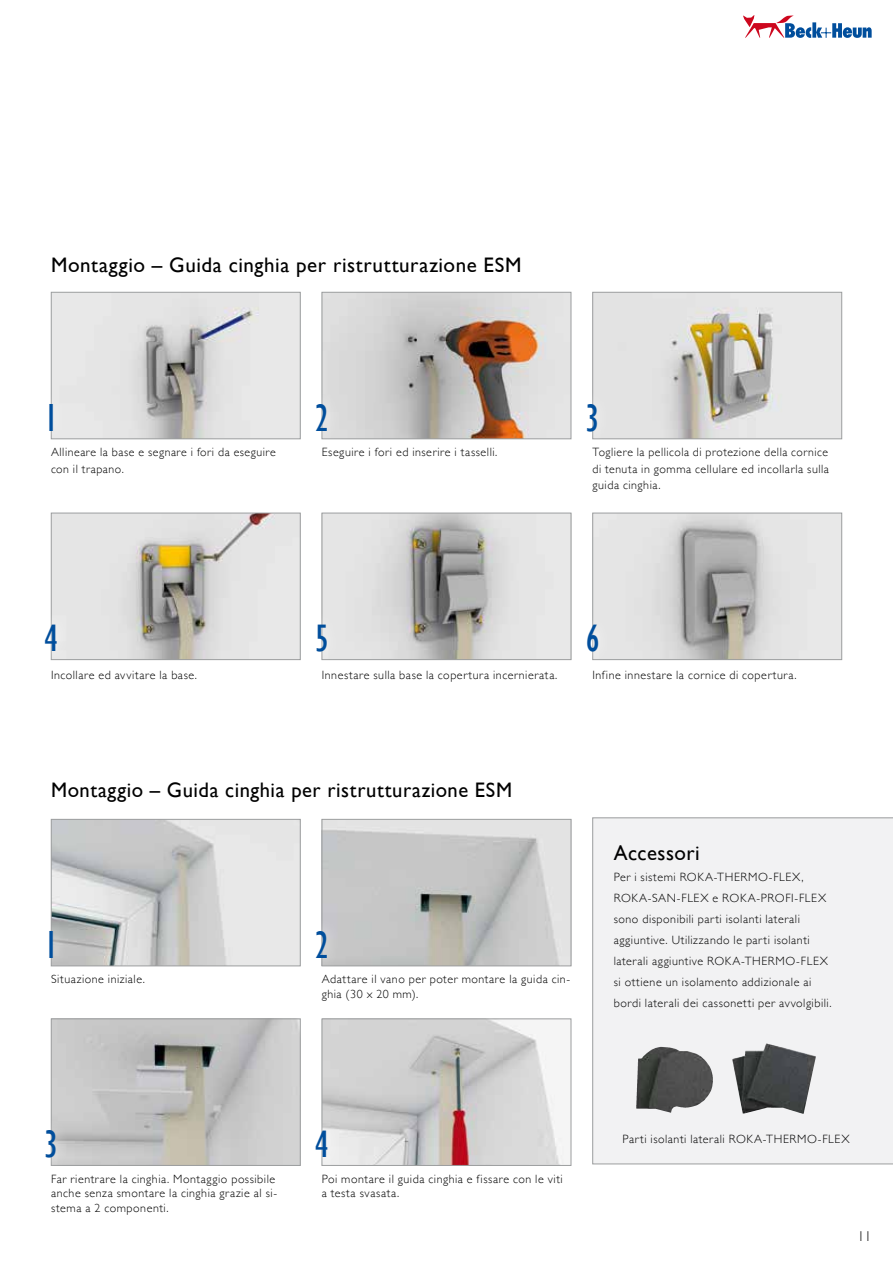
<style>
.page{position:relative;width:893px;height:1263px;background:#fff}
.page>*{position:absolute;margin:0;border:0;box-sizing:border-box;transform-origin:0 0}
.t1{font:39.3px "Gill Sans Condensed";color:#004e9c}
.t2{font:21px "Gill Sans";letter-spacing:.025em;color:#000}
.t3{font:300 14.25px "Gill Sans";color:#000}
.t4{font:300 12px/21px "Gill Sans";letter-spacing:.045em;color:#000}
</style>
<div class="page">
<svg style="left:743px;top:15px;width:129px;height:23px"></svg>
<img style="left:53px;top:294px;width:245px;height:143px">
<div style="left:51px;top:292px;width:249px;height:147px;border:1px solid #9c9e9f"></div>
<img style="left:324px;top:294px;width:245px;height:143px">
<div style="left:322px;top:292px;width:249px;height:147px;border:1px solid #9c9e9f"></div>
<img style="left:53px;top:515px;width:245px;height:143px">
<div style="left:51px;top:513px;width:249px;height:147px;border:1px solid #9c9e9f"></div>
<img style="left:324px;top:515px;width:245px;height:143px">
<div style="left:322px;top:513px;width:249px;height:147px;border:1px solid #9c9e9f"></div>
<img style="left:53px;top:821px;width:245px;height:143px">
<div style="left:51px;top:819px;width:249px;height:147px;border:1px solid #9c9e9f"></div>
<img style="left:324px;top:821px;width:245px;height:143px">
<div style="left:322px;top:819px;width:249px;height:147px;border:1px solid #9c9e9f"></div>
<img style="left:53px;top:1021px;width:245px;height:143px">
<div style="left:51px;top:1019px;width:249px;height:147px;border:1px solid #9c9e9f"></div>
<img style="left:324px;top:1021px;width:240px;height:143px">
<div style="left:322px;top:1019px;width:249px;height:147px;border:1px solid #9c9e9f"></div>
<div style="left:592px;top:818px;width:301px;height:346px;background:#f2f2f3"></div>
<img style="left:732px;top:1043px;width:84px;height:71px">
<img style="left:636px;top:1047px;width:77px;height:66px">
<svg style="left:50px;top:391px;width:17px;height:49px"></svg>
<svg style="left:321px;top:391px;width:19px;height:49px"></svg>
<div style="left:32px;top:612px;width:38px;height:52px;background:linear-gradient(to right,#fff,#e4e4e4)"></div>
<svg style="left:321px;top:611px;width:19px;height:50px"></svg>
<img style="left:594px;top:294px;width:246px;height:143px">
<div style="left:592px;top:292px;width:250px;height:147px;border:1px solid #9c9e9f"></div>
<img style="left:594px;top:515px;width:246px;height:143px">
<div style="left:592px;top:513px;width:250px;height:147px;border:1px solid #9c9e9f"></div>
<svg style="left:592px;top:391px;width:19px;height:49px"></svg>
<svg style="left:592px;top:612px;width:20px;height:49px"></svg>
<svg style="left:50px;top:918px;width:17px;height:49px"></svg>
<svg style="left:321px;top:918px;width:19px;height:49px"></svg>
<svg style="left:50px;top:1117px;width:19px;height:49px"></svg>
<svg style="left:321px;top:1118px;width:20px;height:48px"></svg>
<h2 class="t2" style="left:51px;top:252px;width:472px">Montaggio – Guida cinghia per ristrutturazione ESM</h2>
<h1 class="t1" style="left:44px;top:396px;width:16px">1</h1>
<h1 class="t1" style="left:315px;top:396px;width:16px">2</h1>
<p class="t4" style="left:51px;top:444px;width:226px;line-height:16.5px">Allineare la base e segnare i fori da eseguire con il trapano.</p>
<p class="t4" style="left:322px;top:441px;width:177px">Eseguire i fori ed inserire i tasselli.</p>
<h1 class="t1" style="left:586px;top:396px;width:16px">3</h1>
<p class="t4" style="left:592px;top:444px;width:238px;line-height:16.5px;text-align:justify">Togliere la pellicola di protezione della cornice di -tenuta in gomma cellulare ed incollarla sulla guida cinghia.</p>
<h1 class="t1" style="left:44px;top:617px;width:16px">4</h1>
<h1 class="t1" style="left:315px;top:617px;width:16px">5</h1>
<p class="t4" style="left:51px;top:664px;width:148px">Incollare ed avvitare la base.</p>
<p class="t4" style="left:322px;top:664px;width:237px">Innestare sulla base la copertura incernierata.</p>
<h1 class="t1" style="left:586px;top:617px;width:16px">6</h1>
<p class="t4" style="left:592px;top:664px;width:206px">Infine innestare la cornice di copertura.</p>
<h2 class="t2" style="left:51px;top:777px;width:463px">Montaggio – Guida cinghia per ristrutturazione ESM</h2>
<h1 class="t1" style="left:44px;top:923px;width:16px">1</h1>
<h1 class="t1" style="left:315px;top:923px;width:16px">2</h1>
<p class="t4" style="left:51px;top:968px;width:95px">Situazione iniziale.</p>
<p class="t4" style="left:322px;top:972px;width:250px;line-height:14.4px">Adattare il vano per poter montare la guida cin&shy;ghia (30 x 20 mm).</p>
<h2 class="t2" style="left:614px;top:840px;width:88px">Accessori</h2>
<p class="t4" style="left:614px;top:866px;width:219px">Per i sistemi ROKA-THERMO-FLEX, ROKA-SAN-FLEX e ROKA-PROFI-FLEX sono disponibili parti isolanti laterali aggiuntive. Utilizzando le parti isolanti laterali aggiuntive ROKA-THERMO-FLEX si ottiene un isolamento addizionale ai bordi laterali dei cassonetti per avvolgibili.</p>
<h1 class="t1" style="left:44px;top:1123px;width:16px">3</h1>
<h1 class="t1" style="left:315px;top:1123px;width:16px">4</h1>
<p class="t4" style="left:51px;top:1171px;width:228px;line-height:14.4px">Far rientrare la cinghia. Montaggio possibile anche senza smontare la cinghia grazie al si&shy;stema a 2 componenti.</p>
<p class="t4" style="left:322px;top:1171px;width:243px;line-height:14.4px">Poi montare il guida cinghia e fissare con le viti a testa svasata.</p>
<p class="t4" style="left:623px;top:1128px;width:228px">Parti isolanti laterali ROKA-THERMO-FLEX</p>
<p class="t3" style="left:857px;top:1228px;width:16px">11</p>
</div>
